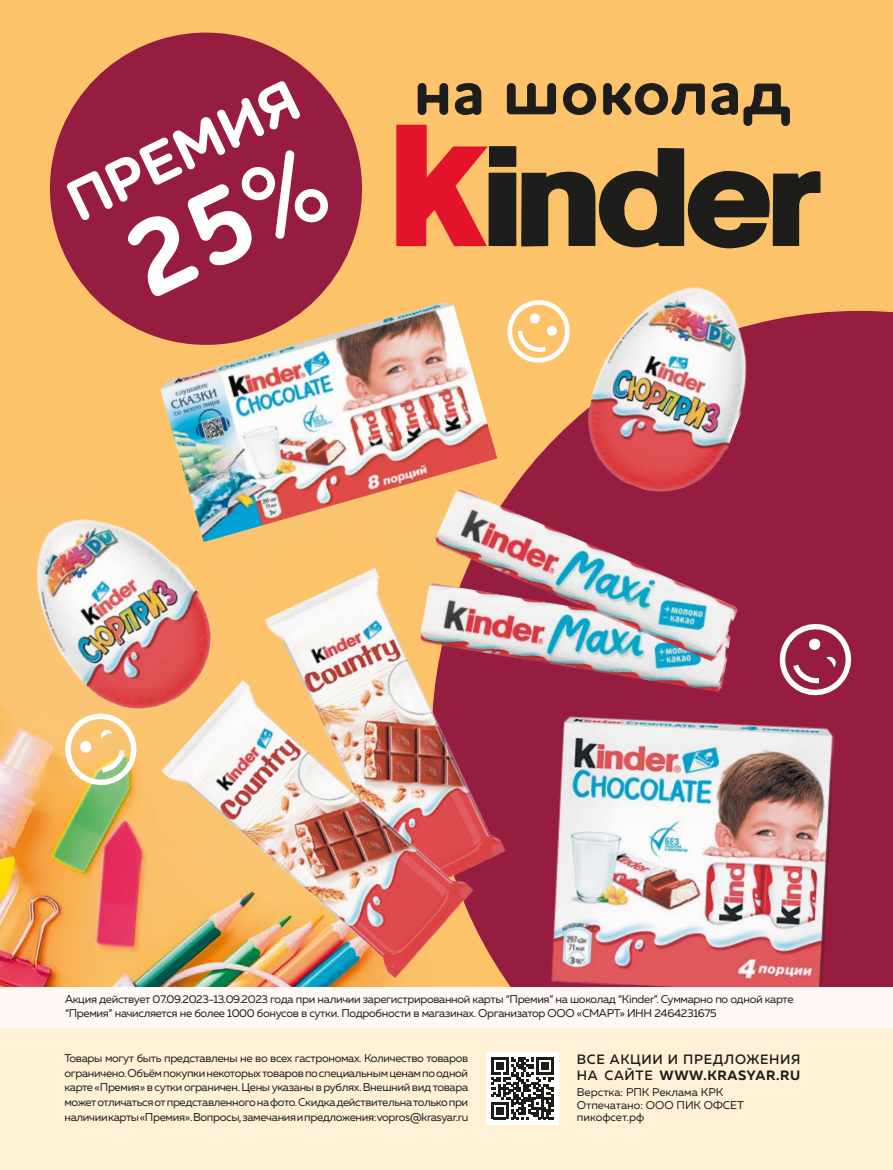
<style>
.page{position:relative;width:893px;height:1170px;background:#fff}
.page>*{position:absolute;margin:0;border:0;box-sizing:border-box;transform-origin:0 0}
.t1{font:700 66.9px "Houschka Rounded";color:#1d1d1b}
.t2{font:700 58.95px "Houschka Rounded";color:#fff}
.t3{font:500 13.5px/16.5px "Muller";letter-spacing:.05em;color:#1c1c1b}
.t4{font:11.25px/14.7px "Muller";letter-spacing:-.03em;color:#1c1c1b;text-align:justify}
.t5{font:11.25px/12.8px "Muller";color:#1c1c1b}
.s1{font-weight:700}
</style>
<div class="page">
<img style="left:0;top:0;width:893px;height:987px">
<svg style="left:60px;top:737px;width:82px;height:53px"></svg>
<svg style="left:396px;top:125px;width:424px;height:124px"></svg>
<svg style="left:503px;top:296px;width:64px;height:15px"></svg>
<div style="left:50px;top:33px;width:312px;height:312px;background:#971d40;border-radius:50%"></div>
<svg style="left:432px;top:311px;width:461px;height:676px;fill:#971d40"></svg>
<img style="left:0;top:483px;width:241px;height:254px">
<img style="left:567px;top:265px;width:210px;height:247px">
<img style="left:549px;top:713px;width:286px;height:274px">
<img style="left:159px;top:300px;width:338px;height:242px">
<img style="left:265px;top:568px;width:242px;height:334px">
<img style="left:419px;top:582px;width:312px;height:110px">
<img style="left:433px;top:488px;width:306px;height:175px">
<svg style="left:775px;top:619px;width:80px;height:80px"></svg>
<img style="left:161px;top:680px;width:314px;height:299px">
<div style="left:0;top:1026px;width:893px;height:143px;background:#fff0d6"></div>
<div style="left:486px;top:1051px;width:73px;height:73px;background:#fff"></div>
<svg style="left:491px;top:1057px;width:62px;height:62px"></svg>
<div style="left:0;top:987px;width:893px;height:40px;background:#fff8f5"></div>
<svg style="left:317px;top:278px;width:17px;height:20px"></svg>
<h2 class="t2" style="left:54px;top:171px;width:251px;rotate:-26deg">ПРЕМИЯ</h2>
<h1 class="t1" style="left:413px;top:49px;width:379px">на шоколад</h1>
<p class="t4" style="left:65px;top:991px;width:730px">Акция действует 07.09.2023-13.09.2023 года при наличии зарегистрированной карты “Премия” на шоколад “Kinder”. Суммарно по одной карте “Премия” начисляется не более 1000 бонусов в сутки. Подробности в магазинах. Организатор ООО «СМАРТ» ИНН 2464231675</p>
<p class="t4" style="left:64px;top:1050px;width:405px">Товары могут быть представлены не во всех гастрономах. Количество товаров ограничено. Объём покупки некоторых товаров по специальным ценам по одной карте «Премия» в сутки ограничен. Цены указаны в рублях. Внешний вид товара может отличаться от представленного на фото. Скидка действительна только при наличии карты «Премия». Вопросы, замечания и предложения: vopros@krasyar.ru</p>
<p class="t3" style="left:577px;top:1050px;width:225px">ВСЕ АКЦИИ И ПРЕДЛОЖЕНИЯ<br>НА САЙТЕ <span class="s1">WWW.KRASYAR.RU</span></p>
<p class="t5" style="left:577px;top:1085px;width:169px">Верстка: РПК Реклама КРК<br>Отпечатано: ООО ПИК ОФСЕТ пикофсет.рф</p>
</div>
